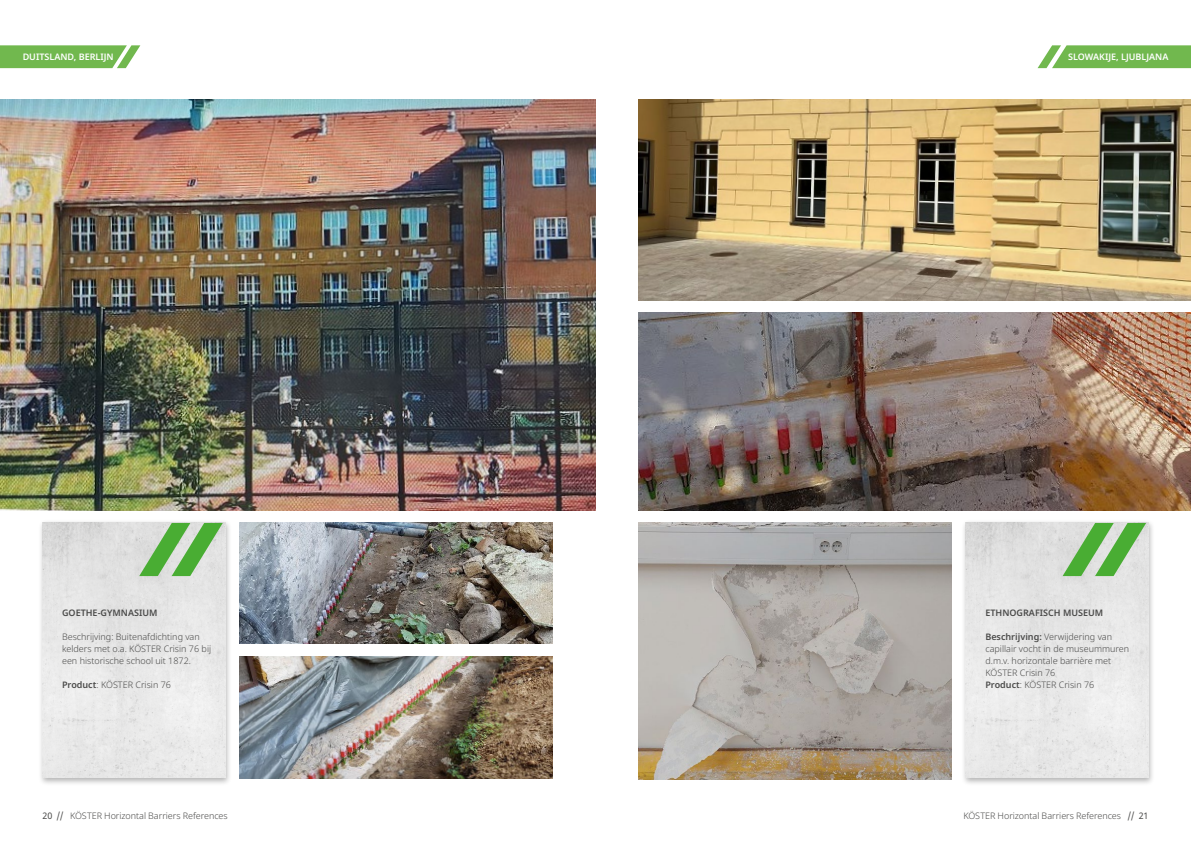
<style>
.page{position:relative;width:1191px;height:842px;background:#fff}
.page>*{position:absolute;margin:0;border:0;box-sizing:border-box;transform-origin:0 0}
.t1{font:300 9px/12px "Noto Sans";color:#4a4a49}
.t2{font:600 9px "Noto Sans";color:#fff}
.t3{font:600 9px "Noto Sans";color:#4a4a49}
.s1{font-weight:600}
.s2{font-weight:400}
</style>
<div class="page">
<svg style="left:1037px;top:45px;width:154px;height:23px;background:#7fbf5f"></svg>
<div style="left:961px;top:519px;width:194px;height:266px;background:#000;opacity:.3"></div>
<img style="left:966px;top:522px;width:182px;height:255px">
<svg style="left:1062px;top:523px;width:84px;height:53px;background:#9cc993"></svg>
<img style="left:0;top:99px;width:595px;height:411px">
<svg style="left:0;top:45px;width:140px;height:23px;background:#7ebe5e"></svg>
<div style="left:38px;top:519px;width:194px;height:266px;background:#000;opacity:.3"></div>
<img style="left:43px;top:522px;width:182px;height:255px">
<svg style="left:139px;top:523px;width:84px;height:53px;background:#9cc993"></svg>
<img style="left:239px;top:522px;width:314px;height:122px">
<img style="left:239px;top:657px;width:314px;height:122px">
<img style="left:638px;top:523px;width:313px;height:256px">
<img style="left:638px;top:312px;width:553px;height:199px">
<img style="left:638px;top:99px;width:553px;height:201px">
<p class="t2" style="left:23px;top:50px;width:93px">DUITSLAND, BERLIJN</p>
<p class="t3" style="left:62px;top:607px;width:97px">GOETHE-GYMNASIUM</p>
<p class="t1" style="left:62px;top:631px;width:151px">Beschrijving: Buitenafdichting van kelders met o.a. KÖSTER Crisin 76 bij een historische school uit 1872.</p>
<p class="t1" style="left:62px;top:679px;width:110px"><span class="s1">Product</span>: KÖSTER Crisin 76</p>
<p class="t2" style="left:1068px;top:51px;width:102px">SLOWAKIJE, LJUBLJANA</p>
<p class="t3" style="left:985px;top:607px;width:119px">ETHNOGRAFISCH MUSEUM</p>
<p class="t1" style="left:985px;top:631px;width:145px"><span class="s1">Beschrijving:</span> Verwijdering van capillair vocht in de museummuren d.m.v. horizontale barrière met<br>KÖSTER Crisin 76<br><span class="s1">Product</span>: KÖSTER Crisin 76</p>
<p class="t1" style="left:43px;top:810px;width:187px"><span class="s2">20 //</span> KÖSTER Horizontal Barriers References</p>
<p class="t1" style="left:963px;top:810px;width:186px">KÖSTER Horizontal Barriers References <span class="s2">// 21</span></p>
</div>
